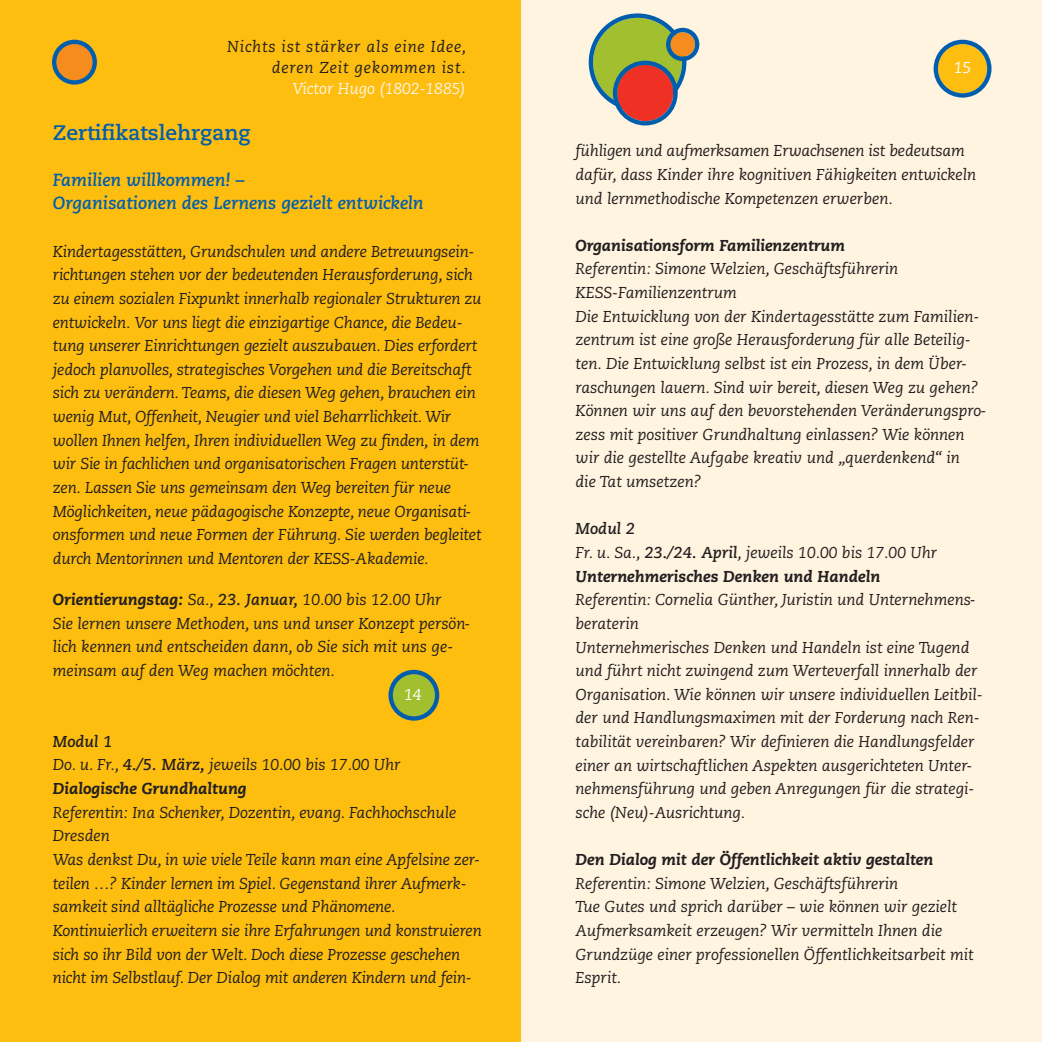
<style>
.page{position:relative;width:1042px;height:1042px;background:#fff}
.page>*{position:absolute;margin:0;border:0;box-sizing:border-box;transform-origin:0 0}
.t1{font:700 21px "Caecilia";color:#005ead}
.t2{font:italic 700 17.5px/23.6px "Caecilia";color:#005ead}
.t3{font:italic 15.75px/23.6px "Caecilia";color:#231f20}
.t4{font:italic 800 15.75px "Caecilia";color:#231f20}
.t5{font:italic 15.75px/21px "Caecilia";letter-spacing:.05em;color:#231f20;text-align:right}
.t6{font:italic 15.75px "Caecilia";color:#fff4e0}
.t7{font:italic 15.75px "Caecilia";color:#fff}
.s1{font-weight:800}
.s2{font-weight:700}
</style>
<div class="page">
<div style="left:0;top:0;width:521px;height:1042px;background:#febe10"></div>
<div style="left:521px;top:0;width:521px;height:1042px;background:#fff4e0"></div>
<svg style="left:933px;top:40px;width:58px;height:58px"></svg>
<svg style="left:388px;top:670px;width:51px;height:50px"></svg>
<svg style="left:589px;top:13px;width:110px;height:112px"></svg>
<svg style="left:52px;top:40px;width:45px;height:45px"></svg>
<p class="t5" style="left:227px;top:37px;width:241px">Nichts ist stärker als eine Idee, deren Zeit gekommen ist.</p>
<p class="t6" style="left:292px;top:82px;width:175px">Victor Hugo (1802-1885)</p>
<h1 class="t1" style="left:53px;top:124px;width:199px">Zertifikatslehrgang</h1>
<p class="t2" style="left:53px;top:169px;width:372px">Familien willkommen! –<br>Organisationen des Lernens gezielt entwickeln</p>
<p class="t3" style="left:53px;top:241px;width:430px">Kindertagesstätten, Grundschulen und andere Betreuungsein&shy;richtungen stehen vor der bedeutenden Herausforderung, sich zu einem sozialen Fixpunkt innerhalb regionaler Strukturen zu entwickeln. Vor uns liegt die einzigartige Chance, die Bedeu&shy;tung unserer Einrichtungen gezielt auszubauen. Dies erfordert jedoch planvolles, strategisches Vorgehen und die Bereitschaft sich zu verändern. Teams, die diesen Weg gehen, brauchen ein wenig Mut, Offenheit, Neugier und viel Beharrlichkeit. Wir wollen Ihnen helfen, Ihren individuellen Weg zu finden, in dem wir Sie in fachlichen und organisatorischen Fragen unterstüt&shy;zen. Lassen Sie uns gemeinsam den Weg bereiten für neue Möglichkeiten, neue pädagogische Konzepte, neue Organisati&shy;onsformen und neue Formen der Führung. Sie werden begleitet durch Mentorinnen und Mentoren der KESS-Akademie.</p>
<p class="t3" style="left:53px;top:589px;width:419px"><span class="s1">Orientierungstag:</span> Sa., <span class="s2">23. Januar,</span> 10.00 bis 12.00 Uhr<br>Sie lernen unsere Methoden, uns und unser Konzept persön&shy;lich kennen und entscheiden dann, ob Sie sich mit uns ge&shy;meinsam auf den Weg machen möchten.</p>
<p class="t7" style="left:404px;top:688px;width:19px">14</p>
<p class="t3" style="left:53px;top:731px;width:349px"><span class="s2">Modul 1<br></span>Do. u. Fr., <span class="s2">4./5. März,</span> jeweils 10.00 bis 17.00 Uhr<br><span class="s1">Dialogische Grundhaltung</span></p>
<p class="t3" style="left:53px;top:802px;width:430px">Referentin: Ina Schenker, Dozentin, evang. Fachhochschule Dresden<br>Was denkst Du, in wie viele Teile kann man eine Apfelsine zer&shy;teilen …? Kinder lernen im Spiel. Gegenstand ihrer Aufmerk&shy;samkeit sind alltägliche Prozesse und Phänomene.<br>Kontinuierlich erweitern sie ihre Erfahrungen und konstruieren sich so ihr Bild von der Welt. Doch diese Prozesse geschehen nicht im Selbstlauf. Der Dialog mit anderen Kindern und fein-</p>
<p class="t7" style="left:954px;top:61px;width:19px">15</p>
<p class="t3" style="left:575px;top:140px;width:402px">fühligen und aufmerksamen Erwachsenen ist bedeut sam dafür, dass Kinder ihre kognitiven Fähigkeiten entwickeln und lernmethodische Kompetenzen erwerben.</p>
<p class="t4" style="left:575px;top:239px;width:271px">Organisationsform Familienzentrum</p>
<p class="t3" style="left:575px;top:258px;width:412px">Referentin: Simone Welzien, Geschäftsführerin KESS-Familienzentrum<br>Die Entwicklung von der Kindertagesstätte zum Familien&shy;zentrum ist eine große Herausforderung für alle Be teilig&shy;ten. Die Entwicklung selbst ist ein Prozess, in dem Über&shy;raschungen lauern. Sind wir bereit, diesen Weg zu gehen?<br>Können wir uns auf den bevorstehenden Veränderungspro&shy;zess mit positiver Grundhaltung einlassen? Wie können wir die gestellte Aufgabe kreativ und „querdenkend“ in<br>die Tat umsetzen?</p>
<p class="t3" style="left:575px;top:518px;width:363px"><span class="s2">Modul 2<br></span>Fr. u. Sa., <span class="s2">23./24. April</span>, jeweils 10.00 bis 17.00 Uhr<br><span class="s1">Unternehmerisches Denken und Handeln</span></p>
<p class="t3" style="left:575px;top:589px;width:409px">Referentin: Cornelia Günther, Juristin und Unternehmens&shy;beraterin<br>Unternehmerisches Denken und Handeln ist eine Tugend und führt nicht zwingend zum Werteverfall innerhalb der Organisation. Wie können wir unsere individuellen Leitbil&shy;der und Handlungsmaximen mit der Forderung nach Ren&shy;tabilität vereinbaren? Wir definieren die Handlungsfelder einer an wirtschaftlichen Aspekten ausgerichteten Unter&shy;nehmensführung und geben Anregungen für die strategi&shy;sche (Neu)-Ausrichtung.</p>
<p class="t4" style="left:575px;top:853px;width:359px">Den Dialog mit der Öffentlichkeit aktiv gestalten</p>
<p class="t3" style="left:575px;top:873px;width:400px">Referentin: Simone Welzien, Geschäftsführerin<br>Tue Gutes und sprich darüber – wie können wir gezielt Aufmerksamkeit erzeugen? Wir vermitteln Ihnen die Grundzüge einer professionellen Öffentlichkeitsarbeit mit Esprit.</p>
</div>
